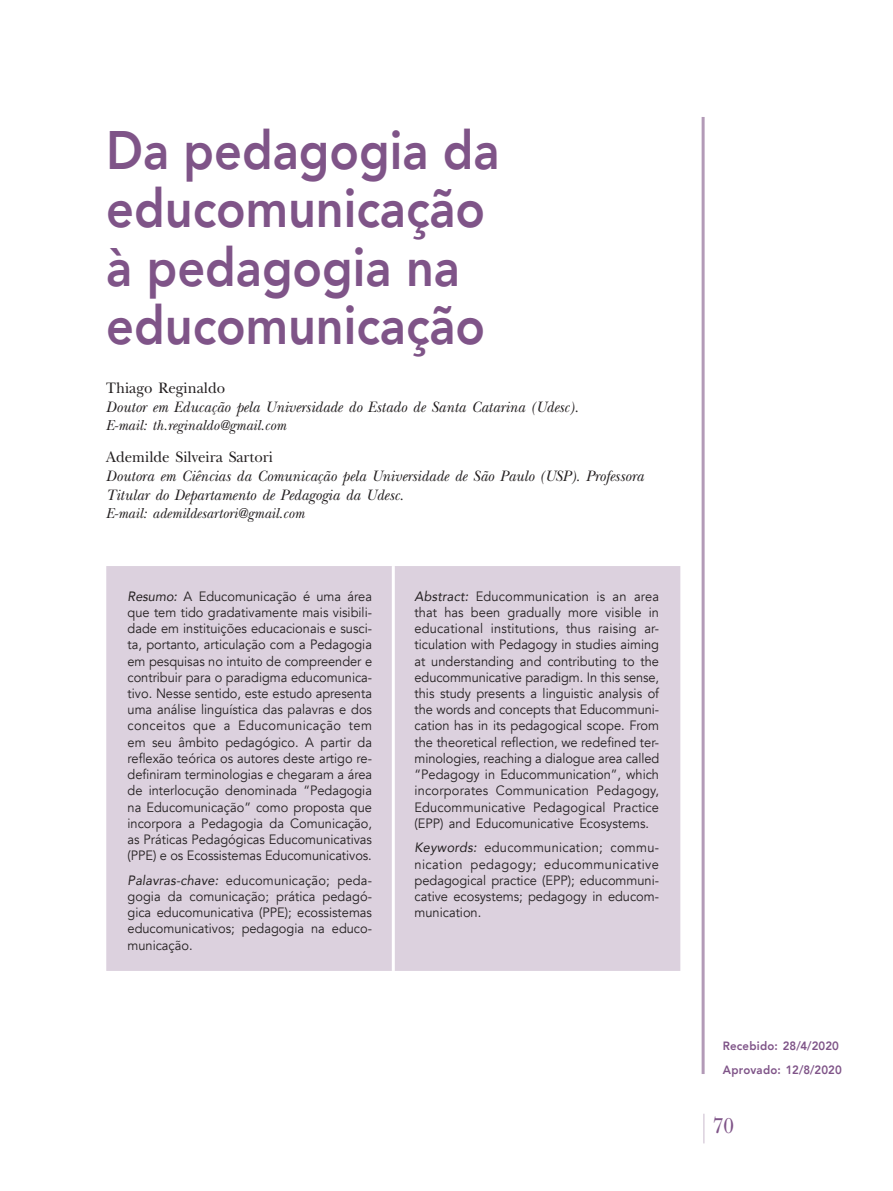
<style>
.page{position:relative;width:893px;height:1191px;background:#fff}
.page>*{position:absolute;margin:0;border:0;box-sizing:border-box;transform-origin:0 0}
.Título{font:800 54px/58.5px "Avenir";color:#7f5488;scale:.9 1}
.t1{font:22.5px "New Baskerville Std";color:#7f5488;scale:.9 1}
.Autor_filiacao{font:italic 15.75px/18.9px "New Baskerville Std";color:#231f20;scale:.95 1}
.Autor{font:15.75px "New Baskerville Std";color:#231f20;scale:.95 1}
.Autor_e-mail{font:italic 15px "New Baskerville Std";color:#231f20;scale:.95 1}
.Resumo{font:13.5px/16.2px "Avenir";color:#231f20;text-align:justify;scale:.95 1}
.Abstract{font:13.5px/16.2px "Avenir";color:#231f20;text-align:justify;scale:.95 1}
.Recebido_-_Aceito{font:800 12px "Avenir";letter-spacing:.015em;color:#7f5488;scale:.95 1}
.s1{font-style:italic}
</style>
<div class="page">
<hr style="left:702px;top:117px;width:3px;height:957px;background:#b39ab7">
<hr style="left:703px;top:1113px;width:2px;height:30px;background:#dcd1de">
<div style="left:106px;top:566px;width:574px;height:405px;background:#dcd1de"></div>
<hr style="left:392px;top:566px;width:3px;height:405px;background:#fff">
<p class="Título" style="left:106px;top:121px;width:439px">Da pedagogia da educomunicação à pedagogia na educomunicação</p>
<p class="Autor" style="left:106px;top:379px;width:127px">Thiago Reginaldo</p>
<p class="Autor_filiacao" style="left:106px;top:397px;width:499px">Doutor em Educação pela Universidade do Estado de Santa Catarina (Udesc).</p>
<p class="Autor_e-mail" style="left:106px;top:416px;width:191px">E-mail: th.reginaldo@gmail.com</p>
<p class="Autor" style="left:106px;top:447px;width:177px">Ademilde Silveira Sartori</p>
<p class="Autor_filiacao" style="left:106px;top:466px;width:567px">Doutora em Ciências da Comunicação pela Universidade de São Paulo (USP). Professora<br>Titular do Departamento de Pedagogia da Udesc.</p>
<p class="Autor_e-mail" style="left:106px;top:504px;width:210px">E-mail: ademildesartori@gmail.com</p>
<p class="Resumo" style="left:128px;top:588px;width:259px"><span class="s1">Resumo:</span> A Educomunicação é uma área que tem tido gradativamente mais visibili&shy;dade em instituições educacionais e susci&shy;ta, portanto, articulação com a Pedagogia em pesquisas no intuito de compreender e contribuir para o paradigma educomunica&shy;tivo. Nesse sentido, este estudo apresenta uma análise linguística das palavras e dos conceitos que a Educomunicação tem em seu âmbito pedagógico. A partir da reflexão teórica os autores deste artigo re&shy;definiram terminologias e chegaram a área de interlocução denominada “Pedagogia na Educomunicação” como proposta que incorpora a Pedagogia da Comunicação, as Práticas Pedagógicas Educomunicativas (PPE) e os Ecossistemas Educomunicativos.</p>
<p class="Resumo" style="left:128px;top:872px;width:259px"><span class="s1">Palavras-chave:</span> educomunicação; peda&shy;gogia da comunicação; prática pedagó&shy;gica educomunicativa (PPE); ecossistemas educomunicativos; pedagogia na educo&shy;municação.</p>
<p class="Abstract" style="left:415px;top:588px;width:259px"><span class="s1">Abstract:</span> Educommunication is an area that has been gradually more visible in educational institutions, thus raising ar&shy;ticulation with Pedagogy in studies aiming at understanding and contributing to the educommunicative paradigm. In this sense, this study presents a linguistic analysis of the words and concepts that Educommuni&shy;cation has in its pedagogical scope. From the theoretical reflection, we redefined ter&shy;minologies, reaching a dialogue area called “Pedagogy in Educommunication”, which incorporates Communication Pedagogy, Educommunicative Pedagogical Practice (EPP) and Educomunicative Ecosystems.</p>
<p class="Abstract" style="left:415px;top:840px;width:259px"><span class="s1">Keywords:</span> educommunication; commu&shy;nication pedagogy; educommunicative pedagogical practice (EPP); educommuni&shy;cative ecosystems; pedagogy in educom&shy;munication.</p>
<p class="Recebido_-_Aceito" style="left:723px;top:1036px;width:124px">Recebido: 28/4/2020</p>
<p class="Recebido_-_Aceito" style="left:723px;top:1060px;width:127px">Aprovado: 12/8/2020</p>
<h2 class="t1" style="left:713px;top:1113px;width:25px">70</h2>
</div>
